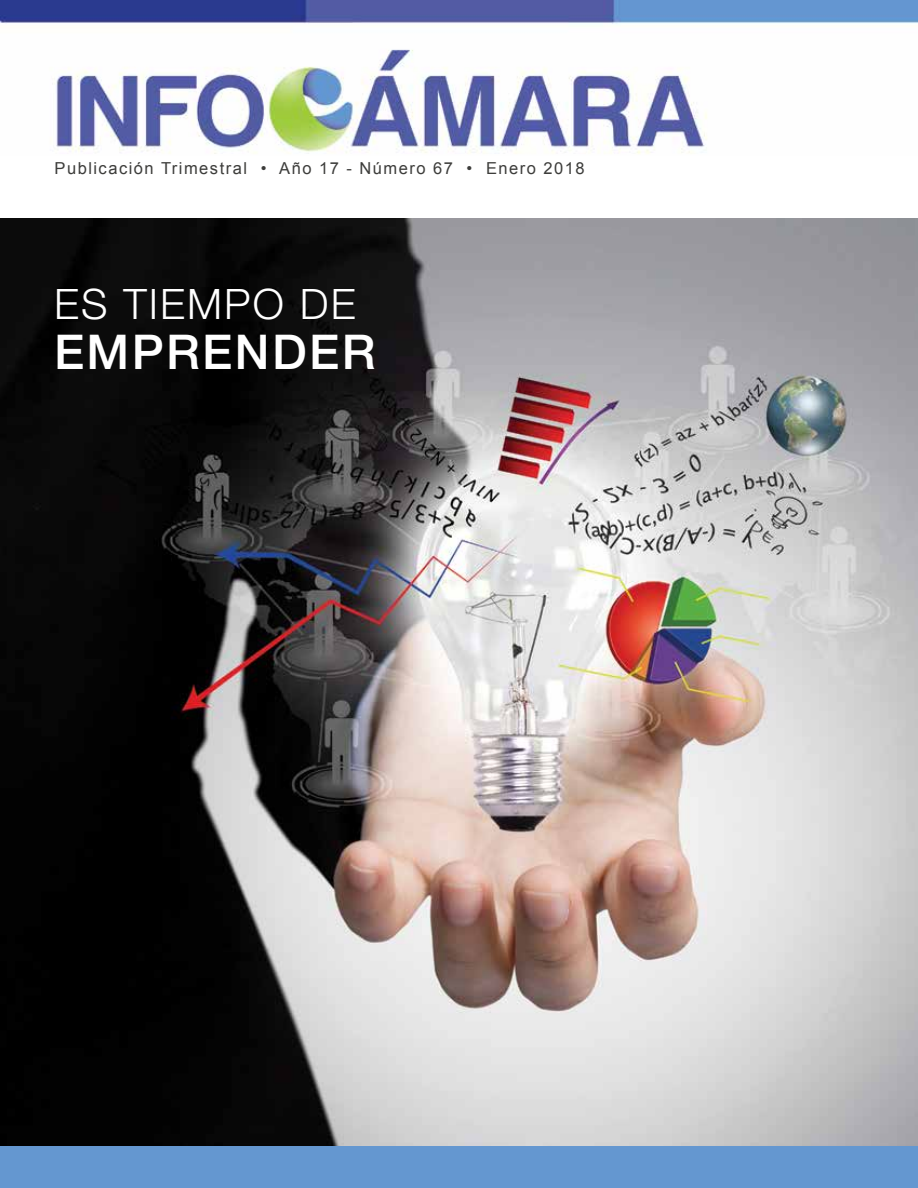
<style>
.page{position:relative;width:918px;height:1188px;background:#fff}
.page>*{position:absolute;margin:0;border:0;box-sizing:border-box;transform-origin:0 0}
.t1{font:500 48px "Helvetica Neue LT Std";letter-spacing:.05em;color:#fff}
.t2{font:300 42px "Helvetica Neue LT Std";letter-spacing:.05em;color:#fff}
.t3{font:16.5px "Arial";letter-spacing:.09em;color:#3d3d3b}
</style>
<div class="page">
<div style="left:0;top:1146px;width:918px;height:42px;background:#6497d0"></div>
<img style="left:0;top:0;width:918px;height:154px">
<img style="left:0;top:218px;width:918px;height:928px">
<p class="t3" style="left:55px;top:157px;width:532px">Publicación Trimestral • Año 17 - Número 67 • Enero 2018</p>
<h2 class="t2" style="left:54px;top:279px;width:303px">ES TIEMPO DE</h2>
<h1 class="t1" style="left:54px;top:323px;width:323px">EMPRENDER</h1>
</div>
